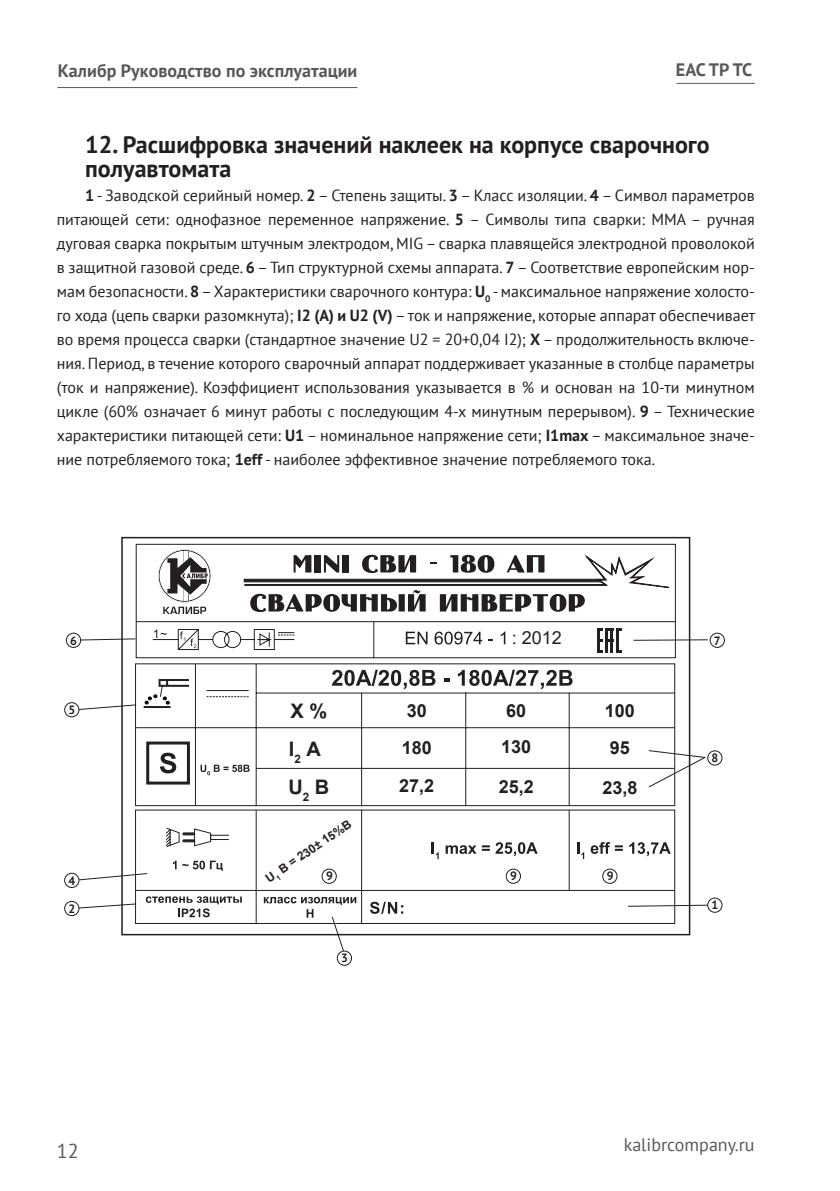
<style>
.page{position:relative;width:840px;height:1191px;background:#fff}
.page>*{position:absolute;margin:0;border:0;box-sizing:border-box;transform-origin:0 0}
.Заголовок{font:700 24px/24px "PT Sans";color:#231f20}
.t1{font:700 20px "Arial";color:#231f20}
.t2{font:20px "PT Sans";color:#57585a}
.t3{font:700 18px "PT Sans";color:#57585a}
.t4{font:700 18px/37.6px "Arial";color:#231f20;text-align:center}
.t5{font:18px "PT Sans";color:#57585a}
.t6{font:18px "Arial";color:#231f20}
.Параграф{font:16px/24px "PT Sans";color:#231f20;text-align:justify}
.t7{font:700 12px "Arial";color:#231f20}
.t8{font:700 12px "PT Sans";color:#231f20}
.t9{font:700 11.6px "Arial";color:#231f20}
.s1{font-weight:700}
</style>
<div class="page">
<hr style="left:57px;top:87px;width:300px;height:1px;background:#57585a">
<hr style="left:676px;top:83px;width:78px;height:1px;background:#57585a">
<div style="left:121px;top:537px;width:569px;height:398px;border:2px solid #231f20"></div>
<div style="left:135px;top:663px;width:539px;height:143px;border:1px solid #231f20"></div>
<div style="left:136px;top:544px;width:539px;height:114px;border:1px solid #231f20"></div>
<svg style="left:158px;top:549px;width:53px;height:65px"></svg>
<hr style="left:136px;top:621px;width:539px;height:1px;background:#231f20">
<svg style="left:152px;top:629px;width:143px;height:21px"></svg>
<svg style="left:405px;top:631px;width:22px;height:13px"></svg>
<svg style="left:434px;top:631px;width:48px;height:13px"></svg>
<svg style="left:500px;top:631px;width:5px;height:13px"></svg>
<hr style="left:373px;top:621px;width:1px;height:37px;background:#231f20">
<hr style="left:135px;top:727px;width:539px;height:1px;background:#231f20">
<hr style="left:256px;top:692px;width:418px;height:1px;background:#231f20">
<hr style="left:256px;top:768px;width:418px;height:1px;background:#231f20">
<hr style="left:195px;top:663px;width:1px;height:142px;background:#231f20">
<hr style="left:361px;top:693px;width:1px;height:113px;background:#231f20">
<hr style="left:465px;top:692px;width:1px;height:113px;background:#231f20">
<hr style="left:568px;top:693px;width:1px;height:112px;background:#231f20">
<hr style="left:255px;top:664px;width:1px;height:142px;background:#231f20">
<div style="left:135px;top:809px;width:539px;height:115px;border:1px solid #231f20"></div>
<hr style="left:135px;top:890px;width:539px;height:1px;background:#231f20">
<hr style="left:361px;top:810px;width:1px;height:113px;background:#231f20">
<hr style="left:255px;top:810px;width:1px;height:113px;background:#231f20">
<svg style="left:370px;top:901px;width:33px;height:13px"></svg>
<div style="left:158px;top:679px;width:32px;height:8px;border:2px solid #231f20"></div>
<svg style="left:144px;top:680px;width:26px;height:24px"></svg>
<hr style="left:144px;top:706px;width:26px;height:2px;background:#231f20">
<hr style="left:206px;top:690px;width:42px;height:1px;background:#231f20">
<svg style="left:206px;top:696px;width:42px;height:1px"></svg>
<svg style="left:166px;top:827px;width:63px;height:20px"></svg>
<svg style="left:331px;top:669px;width:104px;height:20px"></svg>
<svg style="left:444px;top:678px;width:5px;height:3px"></svg>
<svg style="left:457px;top:669px;width:115px;height:20px"></svg>
<svg style="left:146px;top:896px;width:96px;height:21px"></svg>
<svg style="left:173px;top:860px;width:3px;height:9px"></svg>
<svg style="left:182px;top:860px;width:41px;height:11px"></svg>
<svg style="left:200px;top:764px;width:49px;height:11px"></svg>
<svg style="left:431px;top:842px;width:7px;height:17px"></svg>
<svg style="left:445px;top:845px;width:44px;height:9px"></svg>
<svg style="left:495px;top:842px;width:42px;height:14px"></svg>
<svg style="left:577px;top:842px;width:7px;height:17px"></svg>
<svg style="left:590px;top:842px;width:32px;height:12px"></svg>
<svg style="left:629px;top:842px;width:41px;height:14px"></svg>
<hr style="left:568px;top:810px;width:1px;height:80px;background:#231f20">
<div style="left:146px;top:741px;width:44px;height:43px;border:3px solid #231f20"></div>
<svg style="left:160px;top:752px;width:16px;height:21px"></svg>
<svg style="left:243px;top:552px;width:448px;height:60px"></svg>
<svg style="left:597px;top:628px;width:25px;height:25px"></svg>
<hr style="left:596px;top:628px;width:3px;height:24px;background:#231f20">
<hr style="left:615px;top:628px;width:3px;height:24px;background:#231f20">
<hr style="left:604px;top:628px;width:3px;height:24px;background:#231f20">
<hr style="left:610px;top:628px;width:3px;height:24px;background:#231f20">
<svg style="left:596px;top:628px;width:25px;height:3px"></svg>
<svg style="left:596px;top:639px;width:14px;height:3px"></svg>
<hr style="left:633px;top:639px;width:74px;height:2px;background:#231f20">
<div style="left:709px;top:633px;width:15px;height:14px;border:1px solid #231f20;border-radius:50%"></div>
<div style="left:707px;top:750px;width:14px;height:15px;border:1px solid #231f20;border-radius:50%"></div>
<svg style="left:647px;top:749px;width:59px;height:39px"></svg>
<svg style="left:628px;top:904px;width:79px;height:3px"></svg>
<div style="left:707px;top:897px;width:14px;height:15px;border:1px solid #231f20;border-radius:50%"></div>
<div style="left:337px;top:950px;width:14px;height:15px;border:1px solid #231f20;border-radius:50%"></div>
<svg style="left:264px;top:897px;width:92px;height:55px"></svg>
<svg style="left:78px;top:903px;width:58px;height:6px"></svg>
<div style="left:64px;top:901px;width:15px;height:15px;border:1px solid #231f20;border-radius:50%"></div>
<svg style="left:78px;top:872px;width:69px;height:9px"></svg>
<div style="left:64px;top:873px;width:15px;height:14px;border:1px solid #231f20;border-radius:50%"></div>
<svg style="left:78px;top:704px;width:58px;height:6px"></svg>
<div style="left:64px;top:702px;width:15px;height:15px;border:1px solid #231f20;border-radius:50%"></div>
<svg style="left:81px;top:638px;width:55px;height:3px"></svg>
<div style="left:66px;top:633px;width:15px;height:14px;border:1px solid #231f20;border-radius:50%"></div>
<div style="left:321px;top:869px;width:15px;height:14px;border:1px solid #231f20;border-radius:50%"></div>
<div style="left:505px;top:869px;width:15px;height:14px;border:1px solid #231f20;border-radius:50%"></div>
<div style="left:602px;top:869px;width:15px;height:14px;border:1px solid #231f20;border-radius:50%"></div>
<p class="t3" style="left:58px;top:59px;width:301px">Калибр Руководство по эксплуатации</p>
<p class="t3" style="left:675px;top:58px;width:78px">EAC ТР ТС</p>
<p class="Заголовок" style="left:85px;top:132px;width:625px">12. Расшифровка значений наклеек на корпусе сварочного полуавтомата</p>
<p class="Параграф" style="left:57px;top:183px;width:699px;text-indent:28px"><span class="s1">1</span> - Заводской серийный номер. <span class="s1">2</span> – Степень защиты. <span class="s1">3</span> – Класс изоляции. <span class="s1">4</span> – Символ параметров питающей сети: однофазное переменное напряжение. <span class="s1">5</span> – Символы типа сварки: MMA – ручная дуговая сварка покрытым штучным электродом, MIG – сварка плавящейся электродной проволокой в защитной газовой среде. <span class="s1">6</span> – Тип структурной схемы аппарата. <span class="s1">7</span> – Соответствие европейским нор&shy;мам безопасности. <span class="s1">8</span> – Характеристики сварочного контура: <span class="s1">U</span><sub>0</sub> - максимальное напряжение холосто&shy;го хода (цепь сварки разомкнута); <span class="s1">I2 (A) и U2 (V)</span> – ток и напряжение, которые аппарат обеспечивает во время процесса сварки (стандартное значение U2 = 20+0,04 I2); <span class="s1">X</span> – продолжительность включе&shy;ния. Период, в течение которого сварочный аппарат поддерживает указанные в столбце параметры (ток и напряжение). Коэффициент использования указывается в % и основан на 10-ти минутном цикле (60% означает 6 минут работы с последующим 4-х минутным перерывом). <span class="s1">9</span> – Технические характеристики питающей сети: <span class="s1">U1</span> – номинальное напряжение сети; <span class="s1">I1max</span> – максимальное значе&shy;ние потребляемого тока; <span class="s1">1eff</span> - наиболее эффективное значение потребляемого тока.</p>
<p class="t8" style="left:70px;top:632px;width:8px">6</p>
<p class="t6" style="left:511px;top:625px;width:52px">: 2012</p>
<p class="t8" style="left:713px;top:632px;width:8px">7</p>
<p class="t8" style="left:68px;top:702px;width:8px">5</p>
<p class="t8" style="left:68px;top:872px;width:8px">4</p>
<p class="t1" style="left:290px;top:697px;width:38px">X %</p>
<p class="t4" style="left:399px;top:692px;width:37px">30<br>180<br>27,2</p>
<p class="t4" style="left:501px;top:693px;width:32px;line-height:36px;text-align:left">60<br>130</p>
<p class="t4" style="left:604px;top:692px;width:32px">100</p>
<p class="t1" style="left:288px;top:735px;width:7px">I</p>
<p class="t4" style="left:609px;top:729px;width:22px">95</p>
<p class="t9" style="left:294px;top:751px;width:28px">2 <sup>A</sup></p>
<p class="t1" style="left:288px;top:773px;width:42px">U<sub>2</sub> B</p>
<p class="t7" style="left:262px;top:872px;width:102px;rotate:-34deg">U<sub>1</sub> B = 230± 15%B</p>
<p class="t4" style="left:498px;top:768px;width:37px">25,2</p>
<p class="t4" style="left:602px;top:769px;width:37px">23,8</p>
<p class="t8" style="left:326px;top:868px;width:8px">9</p>
<p class="t8" style="left:510px;top:868px;width:8px">9</p>
<p class="t8" style="left:606px;top:868px;width:8px">9</p>
<p class="t8" style="left:711px;top:750px;width:8px">8</p>
<p class="t8" style="left:68px;top:900px;width:8px">2</p>
<p class="t8" style="left:711px;top:897px;width:8px">1</p>
<p class="t8" style="left:341px;top:950px;width:8px">3</p>
<p class="t2" style="left:57px;top:1138px;width:23px">12</p>
<p class="t5" style="left:623px;top:1132px;width:132px">kalibrcompany.ru</p>
</div>
